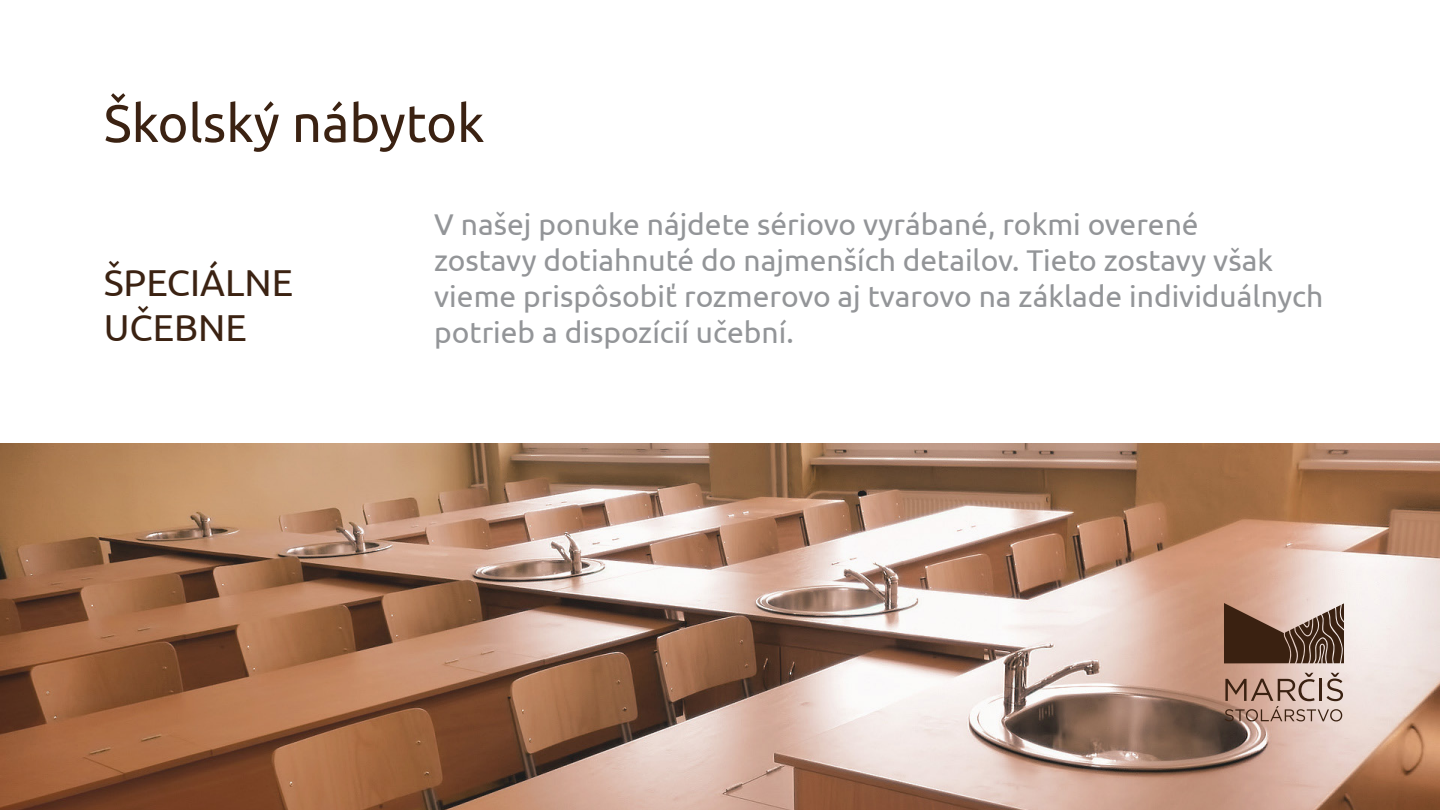
<style>
.page{position:relative;width:1440px;height:810px;background:#fff}
.page>*{position:absolute;margin:0;border:0;box-sizing:border-box;transform-origin:0 0}
.t1{font:52.5px "Ubuntu";color:#3b2212}
.t2{font:37.5px "Ubuntu";color:#3b2212}
.t3{font:30px/36px "Ubuntu";color:#939598}
</style>
<div class="page">
<img style="left:0;top:443px;width:1440px;height:367px">
<svg style="left:1224px;top:603px;width:120px;height:60px;background:#705547"></svg>
<svg style="left:1225px;top:673px;width:118px;height:48px;background:#ba9c8f"></svg>
<p class="t1" style="left:104px;top:91px;width:382px">Školský nábytok</p>
<p class="t2" style="left:104px;top:260px;width:191px">ŠPECIÁLNE</p>
<p class="t2" style="left:104px;top:305px;width:145px">UČEBNE</p>
<p class="t3" style="left:434px;top:206px;width:766px">V našej ponuke nájdete sériovo vyrábané, rokmi overené</p>
<p class="t3" style="left:434px;top:242px;width:891px">zostavy dotiahnuté do najmenších detailov. Tieto zostavy však vieme prispôsobiť rozmerovo aj tvarovo na základe individuálnych potrieb a dispozícií učební.</p>
</div>
